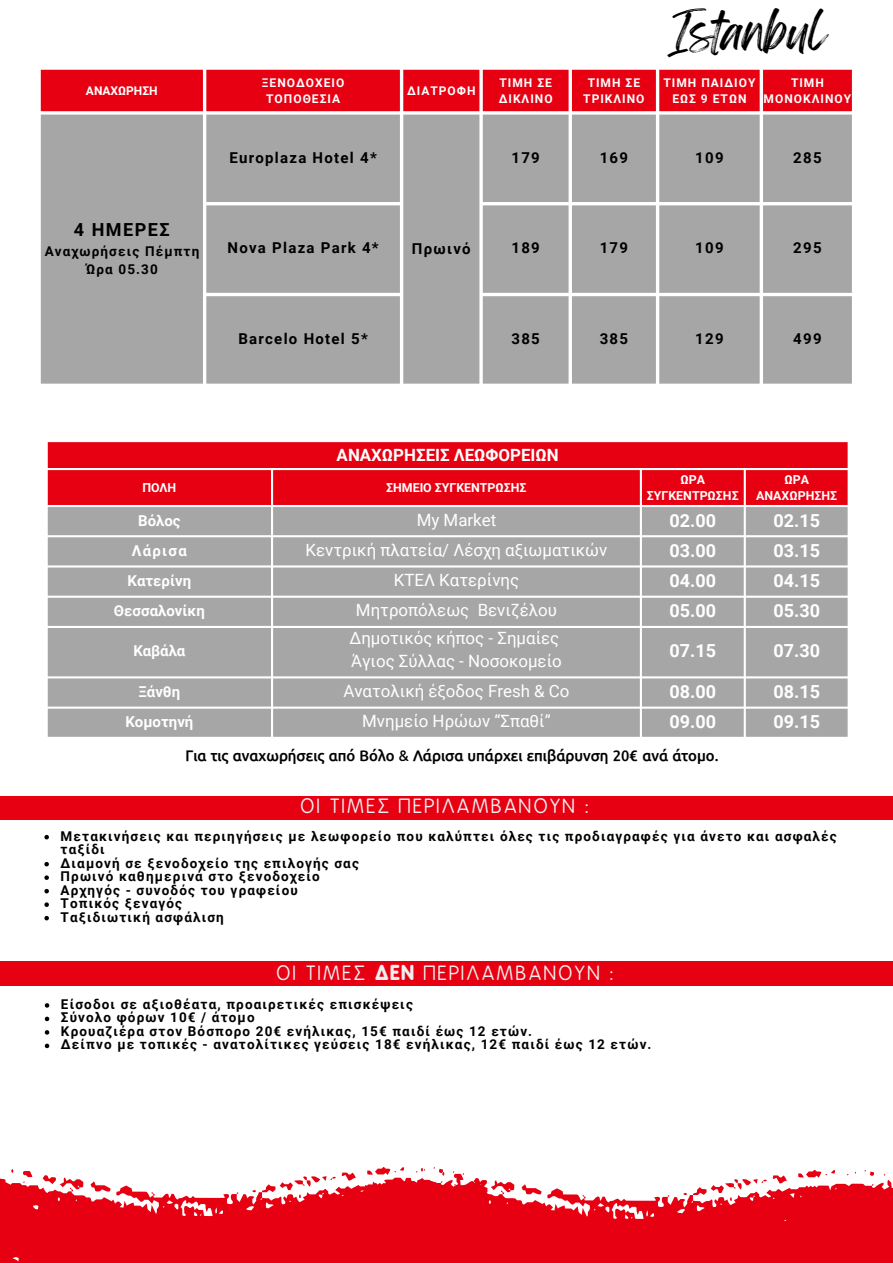
<style>
.page{position:relative;width:893px;height:1264px;background:#fff}
.page>*{position:absolute;margin:0;border:0;box-sizing:border-box;transform-origin:0 0}
.t1{font:43.8px "Feeling Passionate";color:#000}
.t2{font:19.5px "B Preplay";letter-spacing:.085em;color:#efefef}
.t3{font:700 18px "Roboto";color:#fff}
.t4{font:700 18px "Roboto";letter-spacing:.085em;color:#000}
.t5{font:16.95px "Roboto";color:#fff}
.t6{font:700 16.8px "Roboto";color:#fff}
.t7{font:700 15px "Roboto";letter-spacing:.085em;color:#000}
.t8{font:600 15px "Repo";color:#000}
.t9{font:700 15px "Roboto";color:#fff}
.t10{font:700 13.5px/13.5px "Roboto";letter-spacing:.085em;color:#000}
.t11{font:700 12.3px/16.5px "Roboto";color:#fff;text-align:center}
.t12{font:700 12px/16px "Roboto";letter-spacing:.085em;color:#fff;text-align:center}
.t13{font:700 12px "Roboto";color:#fff}
.s1{font-weight:700}
</style>
<div class="page">
<div style="left:0;top:795px;width:892px;height:24px;background:#e60012"></div>
<svg style="left:44px;top:835px;width:5px;height:4px"></svg>
<svg style="left:44px;top:862px;width:5px;height:4px"></svg>
<svg style="left:44px;top:875px;width:5px;height:4px"></svg>
<svg style="left:44px;top:888px;width:5px;height:5px"></svg>
<svg style="left:44px;top:902px;width:5px;height:4px"></svg>
<svg style="left:44px;top:915px;width:5px;height:5px"></svg>
<div style="left:0;top:961px;width:892px;height:25px;background:#e60012"></div>
<svg style="left:45px;top:1003px;width:4px;height:4px"></svg>
<svg style="left:45px;top:1016px;width:4px;height:5px"></svg>
<svg style="left:45px;top:1030px;width:4px;height:4px"></svg>
<svg style="left:45px;top:1043px;width:4px;height:5px"></svg>
<div style="left:48px;top:442px;width:799px;height:63px;background:#e60012"></div>
<svg style="left:48px;top:507px;width:799px;height:229px;background:#ababab"></svg>
<svg style="left:515px;top:1179px;width:377px;height:83px;background:#ea2938"></svg>
<svg style="left:521px;top:1184px;width:20px;height:10px"></svg>
<svg style="left:772px;top:1175px;width:14px;height:9px"></svg>
<svg style="left:864px;top:1170px;width:9px;height:6px"></svg>
<svg style="left:798px;top:1169px;width:37px;height:9px"></svg>
<svg style="left:683px;top:1179px;width:83px;height:21px"></svg>
<svg style="left:0;top:1167px;width:515px;height:95px"></svg>
<svg style="left:581px;top:1194px;width:5px;height:4px"></svg>
<div style="left:41px;top:70px;width:810px;height:41px;background:#e60012"></div>
<svg style="left:41px;top:115px;width:810px;height:268px;background:#adadad"></svg>
<p class="t13" style="left:86px;top:84px;width:73px">ΑΝΑΧΩΡΗΣΗ</p>
<p class="t4" style="left:74px;top:220px;width:97px">4 ΗΜΕΡΕΣ</p>
<p class="t10" style="left:45px;top:245px;width:156px">Αναχωρήσεις Πέμπτη</p>
<p class="t10" style="left:86px;top:263px;width:73px">Ώρα 05.30</p>
<p class="t12" style="left:262px;top:75px;width:84px">ΞΕΝΟΔΟΧΕΙΟ</p>
<p class="t12" style="left:266px;top:91px;width:75px">ΤΟΠΟΘΕΣΙΑ</p>
<p class="t7" style="left:229px;top:149px;width:149px">Europlaza Hotel 4*</p>
<p class="t1" style="left:668px;top:-3px;width:160px">Istanbul</p>
<p class="t12" style="left:407px;top:83px;width:70px">ΔΙΑΤΡΟΦΗ</p>
<p class="t12" style="left:498px;top:75px;width:55px;text-align:left">ΤΙΜΗ ΣΕ<br>ΔΙΚΛΙΝΟ</p>
<p class="t12" style="left:583px;top:75px;width:63px">ΤΙΜΗ ΣΕ<br>ΤΡΙΚΛΙΝΟ</p>
<p class="t12" style="left:663px;top:75px;width:93px">ΤΙΜΗ ΠΑΙΔΙΟΥ<br>ΕΩΣ 9 ΕΤΩΝ</p>
<p class="t12" style="left:791px;top:75px;width:34px">ΤΙΜΗ</p>
<p class="t12" style="left:763px;top:91px;width:89px">ΜΟΝΟΚΛΙΝΟΥ</p>
<p class="t7" style="left:511px;top:149px;width:30px">179</p>
<p class="t7" style="left:599px;top:149px;width:30px">169</p>
<p class="t7" style="left:695px;top:149px;width:30px">109</p>
<p class="t7" style="left:793px;top:149px;width:30px">285</p>
<p class="t7" style="left:412px;top:240px;width:60px">Πρωινό</p>
<p class="t7" style="left:227px;top:239px;width:153px">Nova Plaza Park 4*</p>
<p class="t7" style="left:511px;top:239px;width:30px">189</p>
<p class="t7" style="left:599px;top:239px;width:30px">179</p>
<p class="t7" style="left:695px;top:239px;width:30px">109</p>
<p class="t7" style="left:793px;top:239px;width:30px">295</p>
<p class="t7" style="left:238px;top:330px;width:131px">Barcelo Hotel 5*</p>
<p class="t7" style="left:511px;top:330px;width:30px">385</p>
<p class="t7" style="left:599px;top:330px;width:30px">385</p>
<p class="t7" style="left:695px;top:330px;width:30px">129</p>
<p class="t7" style="left:793px;top:330px;width:30px">499</p>
<p class="t6" style="left:336px;top:445px;width:223px">ΑΝΑΧΩΡΗΣΕΙΣ ΛΕΩΦΟΡΕΙΩΝ</p>
<p class="t11" style="left:142px;top:479px;width:36px">ΠΟΛΗ</p>
<p class="t11" style="left:386px;top:479px;width:142px">ΣΗΜΕΙΟ ΣΥΓΚΕΝΤΡΩΣΗΣ</p>
<p class="t11" style="left:647px;top:471px;width:93px">ΩΡΑ<br>ΣΥΓΚΕΝΤΡΩΣΗΣ</p>
<p class="t11" style="left:756px;top:471px;width:82px">ΩΡΑ<br>ΑΝΑΧΩΡΗΣΗΣ</p>
<p class="t9" style="left:138px;top:511px;width:44px">Βόλος</p>
<p class="t5" style="left:416px;top:510px;width:81px">My Market</p>
<p class="t3" style="left:669px;top:510px;width:48px">02.00</p>
<p class="t3" style="left:773px;top:510px;width:48px">02.15</p>
<p class="t9" style="left:132px;top:542px;width:56px">Λάρισα</p>
<p class="t5" style="left:305px;top:540px;width:303px">Κεντρική πλατεία/ Λέσχη αξιωματικών</p>
<p class="t3" style="left:669px;top:540px;width:48px">03.00</p>
<p class="t3" style="left:773px;top:540px;width:48px">03.15</p>
<p class="t9" style="left:127px;top:572px;width:65px">Κατερίνη</p>
<p class="t5" style="left:394px;top:570px;width:127px">ΚΤΕΛ Κατερίνης</p>
<p class="t3" style="left:669px;top:570px;width:48px">04.00</p>
<p class="t3" style="left:773px;top:570px;width:48px">04.15</p>
<p class="t9" style="left:114px;top:602px;width:92px">Θεσσαλονίκη</p>
<p class="t5" style="left:356px;top:600px;width:202px">Μητροπόλεως Βενιζέλου</p>
<p class="t3" style="left:669px;top:600px;width:48px">05.00</p>
<p class="t3" style="left:773px;top:600px;width:48px">05.30</p>
<p class="t9" style="left:133px;top:642px;width:54px">Καβάλα</p>
<p class="t5" style="left:349px;top:628px;width:211px">Δημοτικός κήπος - Σημαίες</p>
<p class="t5" style="left:351px;top:651px;width:212px">Άγιος Σύλλας - Νοσοκομείο</p>
<p class="t3" style="left:669px;top:640px;width:48px">07.15</p>
<p class="t3" style="left:773px;top:640px;width:48px">07.30</p>
<p class="t9" style="left:138px;top:683px;width:43px">Ξάνθη</p>
<p class="t5" style="left:343px;top:681px;width:227px">Ανατολική έξοδος Fresh &amp; Co</p>
<p class="t3" style="left:669px;top:681px;width:48px">08.00</p>
<p class="t3" style="left:773px;top:681px;width:48px">08.15</p>
<p class="t9" style="left:125px;top:713px;width:69px">Κομοτηνή</p>
<p class="t5" style="left:362px;top:711px;width:190px">Μνημείο Ηρώων “Σπαθί”</p>
<p class="t3" style="left:669px;top:711px;width:48px">09.00</p>
<p class="t3" style="left:773px;top:711px;width:48px">09.15</p>
<p class="t8" style="left:185px;top:746px;width:534px">Για τις αναχωρήσεις από Βόλο &amp; Λάρισα υπάρχει επιβάρυνση 20€ ανά άτομο.</p>
<p class="t2" style="left:301px;top:795px;width:290px">ΟΙ ΤΙΜΕΣ ΠΕΡΙΛΑΜΒΑΝΟΥΝ :</p>
<p class="t10" style="left:61px;top:829px;width:777px">Mετακινήσεις και περιηγήσεις με λεωφορείο που καλύπτει όλες τις προδιαγραφές για άνετο και ασφαλές ταξίδι</p>
<p class="t10" style="left:61px;top:856px;width:300px">Διαμονή σε ξενοδοχείο της επιλογής σας</p>
<p class="t10" style="left:61px;top:869px;width:261px">Πρωινό καθημερινά στο ξενοδοχείο</p>
<p class="t10" style="left:61px;top:883px;width:239px">Αρχηγός - συνοδός του γραφείου</p>
<p class="t10" style="left:61px;top:896px;width:123px">Τοπικός ξεναγός</p>
<p class="t10" style="left:61px;top:910px;width:165px">Ταξιδιωτική ασφάλιση</p>
<p class="t2" style="left:277px;top:962px;width:339px">ΟΙ ΤΙΜΕΣ <span class="s1">ΔΕΝ</span> ΠΕΡΙΛΑΜΒΑΝΟΥΝ :</p>
<p class="t10" style="left:61px;top:997px;width:353px">Είσοδοι σε αξιοθέατα, προαιρετικές επισκέψεις</p>
<p class="t10" style="left:61px;top:1010px;width:195px">Σύνολο φόρων 10€ / άτομο</p>
<p class="t10" style="left:61px;top:1024px;width:472px">Κρουαζιέρα στον Βόσπορο 20€ ενήλικας, 15€ παιδί έως 12 ετών.</p>
<p class="t10" style="left:61px;top:1037px;width:592px">Δείπνο με τοπικές - ανατολίτικες γεύσεις 18€ ενήλικας, 12€ παιδί έως 12 ετών.</p>
</div>
